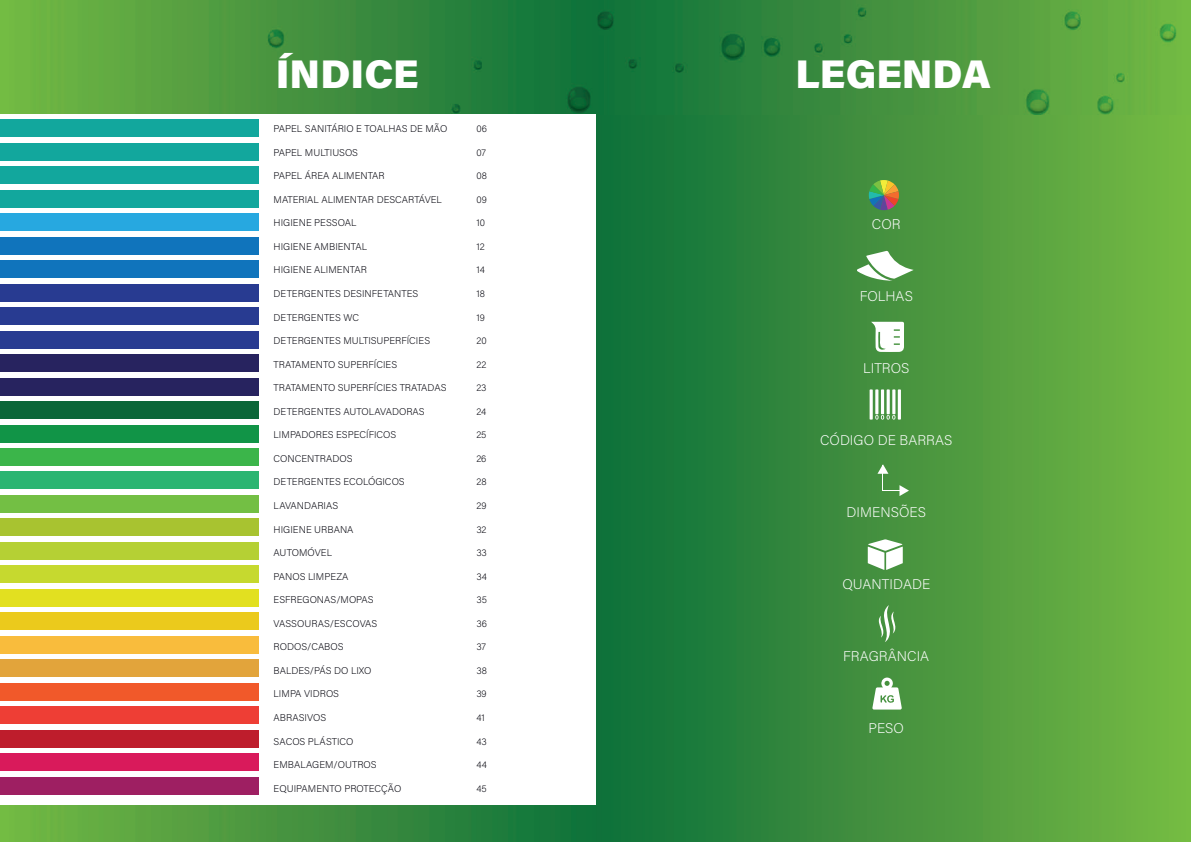
<style>
.page{position:relative;width:1191px;height:842px;background:#fff}
.page>*{position:absolute;margin:0;border:0;box-sizing:border-box;transform-origin:0 0}
.t1{font:40px "Acumin Variable Concept";letter-spacing:.055em;color:#fff}
.t2{font:14px "Acumin Variable Concept";color:#fff}
.t3{font:9.8px "Acumin Variable Concept";color:#00000a}
</style>
<div class="page">
<img style="left:0;top:0;width:1191px;height:842px">
<img style="left:594px;top:0;width:597px;height:115px">
<div style="left:0;top:115px;width:595px;height:690px;background:#fff"></div>
<div style="left:0;top:143px;width:259px;height:18px;background:#12a79d"></div>
<div style="left:0;top:120px;width:259px;height:17px;background:#12a79d"></div>
<div style="left:0;top:166px;width:259px;height:18px;background:#12a79d"></div>
<div style="left:0;top:190px;width:259px;height:18px;background:#12a79d"></div>
<div style="left:0;top:237px;width:259px;height:18px;background:#1074bc"></div>
<div style="left:0;top:213px;width:259px;height:18px;background:#27a8e0"></div>
<div style="left:0;top:260px;width:259px;height:18px;background:#1074bc"></div>
<div style="left:0;top:284px;width:259px;height:18px;background:#283b91"></div>
<div style="left:0;top:331px;width:259px;height:18px;background:#283b91"></div>
<div style="left:0;top:307px;width:259px;height:18px;background:#283b91"></div>
<div style="left:0;top:354px;width:259px;height:18px;background:#27235f"></div>
<div style="left:0;top:378px;width:259px;height:18px;background:#27235f"></div>
<div style="left:0;top:425px;width:259px;height:17px;background:#119447"></div>
<div style="left:0;top:401px;width:259px;height:18px;background:#0b6638"></div>
<div style="left:0;top:448px;width:259px;height:18px;background:#3bb54a"></div>
<div style="left:0;top:471px;width:259px;height:18px;background:#2bb572"></div>
<div style="left:0;top:518px;width:259px;height:18px;background:#a8c330"></div>
<div style="left:0;top:495px;width:259px;height:18px;background:#73bf44"></div>
<div style="left:0;top:565px;width:259px;height:18px;background:#c6d92f"></div>
<div style="left:0;top:589px;width:259px;height:18px;background:#e2e020"></div>
<div style="left:0;top:636px;width:259px;height:18px;background:#f9bc3c"></div>
<div style="left:0;top:612px;width:259px;height:18px;background:#ebca1c"></div>
<div style="left:0;top:659px;width:259px;height:18px;background:#e2a43b"></div>
<div style="left:0;top:683px;width:259px;height:18px;background:#f1592a"></div>
<div style="left:0;top:730px;width:259px;height:17px;background:#be1d2c"></div>
<div style="left:0;top:706px;width:259px;height:18px;background:#ee3e35"></div>
<div style="left:0;top:753px;width:259px;height:18px;background:#d91a5b"></div>
<div style="left:0;top:777px;width:259px;height:17px;background:#9e1f62"></div>
<svg style="left:877px;top:464px;width:32px;height:32px"></svg>
<svg style="left:869px;top:389px;width:32px;height:31px"></svg>
<svg style="left:856px;top:251px;width:57px;height:30px"></svg>
<svg style="left:868px;top:180px;width:31px;height:30px"></svg>
<svg style="left:871px;top:322px;width:33px;height:30px"></svg>
<svg style="left:867px;top:539px;width:35px;height:31px"></svg>
<svg style="left:878px;top:605px;width:17px;height:37px"></svg>
<svg style="left:872px;top:678px;width:30px;height:31px"></svg>
<div style="left:0;top:542px;width:259px;height:18px;background:#b5d034"></div>
<h1 class="t1" style="left:276px;top:47px;width:142px">ÍNDICE</h1>
<p class="t3" style="left:274px;top:122px;width:175px">PAPEL SANITÁRIO E TOALHAS DE MÃO</p>
<p class="t3" style="left:274px;top:146px;width:86px">PAPEL MULTIUSOS</p>
<p class="t3" style="left:274px;top:169px;width:113px">PAPEL ÁREA ALIMENTAR</p>
<p class="t3" style="left:274px;top:193px;width:170px">MATERIAL ALIMENTAR DESCARTÁVEL</p>
<p class="t3" style="left:274px;top:216px;width:84px">HIGIENE PESSOAL</p>
<p class="t3" style="left:274px;top:240px;width:95px">HIGIENE AMBIENTAL</p>
<p class="t3" style="left:274px;top:263px;width:95px">HIGIENE ALIMENTAR</p>
<p class="t3" style="left:274px;top:287px;width:146px">DETERGENTES DESINFETANTES</p>
<p class="t3" style="left:274px;top:310px;width:87px">DETERGENTES WC</p>
<p class="t3" style="left:274px;top:334px;width:158px">DETERGENTES MULTISUPERFÍCIES</p>
<p class="t3" style="left:274px;top:357px;width:125px">TRATAMENTO SUPERFÍCIES</p>
<p class="t3" style="left:274px;top:381px;width:174px">TRATAMENTO SUPERFÍCIES TRATADAS</p>
<p class="t3" style="left:274px;top:405px;width:153px">DETERGENTES AUTOLAVADORAS</p>
<p class="t3" style="left:274px;top:428px;width:124px">LIMPADORES ESPECÍFICOS</p>
<p class="t3" style="left:274px;top:452px;width:80px">CONCENTRADOS</p>
<p class="t3" style="left:274px;top:475px;width:132px">DETERGENTES ECOLÓGICOS</p>
<p class="t3" style="left:274px;top:499px;width:66px">LAVANDARIAS</p>
<p class="t3" style="left:274px;top:522px;width:81px">HIGIENE URBANA</p>
<p class="t3" style="left:274px;top:546px;width:60px">AUTOMÓVEL</p>
<p class="t3" style="left:274px;top:569px;width:76px">PANOS LIMPEZA</p>
<p class="t3" style="left:274px;top:593px;width:102px">ESFREGONAS/MOPAS</p>
<p class="t3" style="left:274px;top:617px;width:105px">VASSOURAS/ESCOVAS</p>
<p class="t3" style="left:274px;top:640px;width:71px">RODOS/CABOS</p>
<p class="t3" style="left:274px;top:664px;width:99px">BALDES/PÁS DO LIXO</p>
<p class="t3" style="left:274px;top:687px;width:67px">LIMPA VIDROS</p>
<p class="t3" style="left:274px;top:711px;width:54px">ABRASIVOS</p>
<p class="t3" style="left:274px;top:734px;width:81px">SACOS PLÁSTICO</p>
<p class="t3" style="left:274px;top:758px;width:104px">EMBALAGEM/OUTROS</p>
<p class="t3" style="left:274px;top:781px;width:129px">EQUIPAMENTO PROTECÇÃO</p>
<p class="t3" style="left:476px;top:122px;width:12px">06</p>
<p class="t3" style="left:476px;top:146px;width:11px">07</p>
<p class="t3" style="left:476px;top:169px;width:12px">08</p>
<p class="t3" style="left:476px;top:193px;width:12px">09</p>
<p class="t3" style="left:476px;top:216px;width:10px">10</p>
<p class="t3" style="left:476px;top:240px;width:10px">12</p>
<p class="t3" style="left:476px;top:263px;width:10px">14</p>
<p class="t3" style="left:476px;top:287px;width:10px">18</p>
<p class="t3" style="left:476px;top:310px;width:10px">19</p>
<p class="t3" style="left:476px;top:334px;width:12px">20</p>
<p class="t3" style="left:476px;top:357px;width:12px">22</p>
<p class="t3" style="left:476px;top:381px;width:12px">23</p>
<p class="t3" style="left:476px;top:405px;width:11px">24</p>
<p class="t3" style="left:476px;top:428px;width:12px">25</p>
<p class="t3" style="left:476px;top:452px;width:12px">26</p>
<p class="t3" style="left:476px;top:475px;width:12px">28</p>
<p class="t3" style="left:476px;top:499px;width:12px">29</p>
<p class="t3" style="left:476px;top:522px;width:12px">32</p>
<p class="t3" style="left:476px;top:546px;width:12px">33</p>
<p class="t3" style="left:476px;top:569px;width:12px">34</p>
<p class="t3" style="left:476px;top:593px;width:12px">35</p>
<p class="t3" style="left:476px;top:617px;width:12px">36</p>
<p class="t3" style="left:476px;top:640px;width:11px">37</p>
<p class="t3" style="left:476px;top:664px;width:12px">38</p>
<p class="t3" style="left:476px;top:687px;width:12px">39</p>
<p class="t3" style="left:476px;top:711px;width:10px">41</p>
<p class="t3" style="left:476px;top:734px;width:12px">43</p>
<p class="t3" style="left:476px;top:758px;width:12px">44</p>
<p class="t3" style="left:476px;top:781px;width:12px">45</p>
<h1 class="t1" style="left:795px;top:47px;width:194px">LEGENDA</h1>
<h2 class="t2" style="left:872px;top:215px;width:30px">COR</h2>
<h2 class="t2" style="left:859px;top:287px;width:55px">FOLHAS</h2>
<h2 class="t2" style="left:863px;top:359px;width:48px">LITROS</h2>
<h2 class="t2" style="left:820px;top:431px;width:134px">CÓDIGO DE BARRAS</h2>
<h2 class="t2" style="left:846px;top:503px;width:81px">DIMENSÕES</h2>
<h2 class="t2" style="left:842px;top:575px;width:89px">QUANTIDADE</h2>
<h2 class="t2" style="left:843px;top:647px;width:87px">FRAGRÂNCIA</h2>
<h2 class="t2" style="left:868px;top:719px;width:37px">PESO</h2>
</div>
